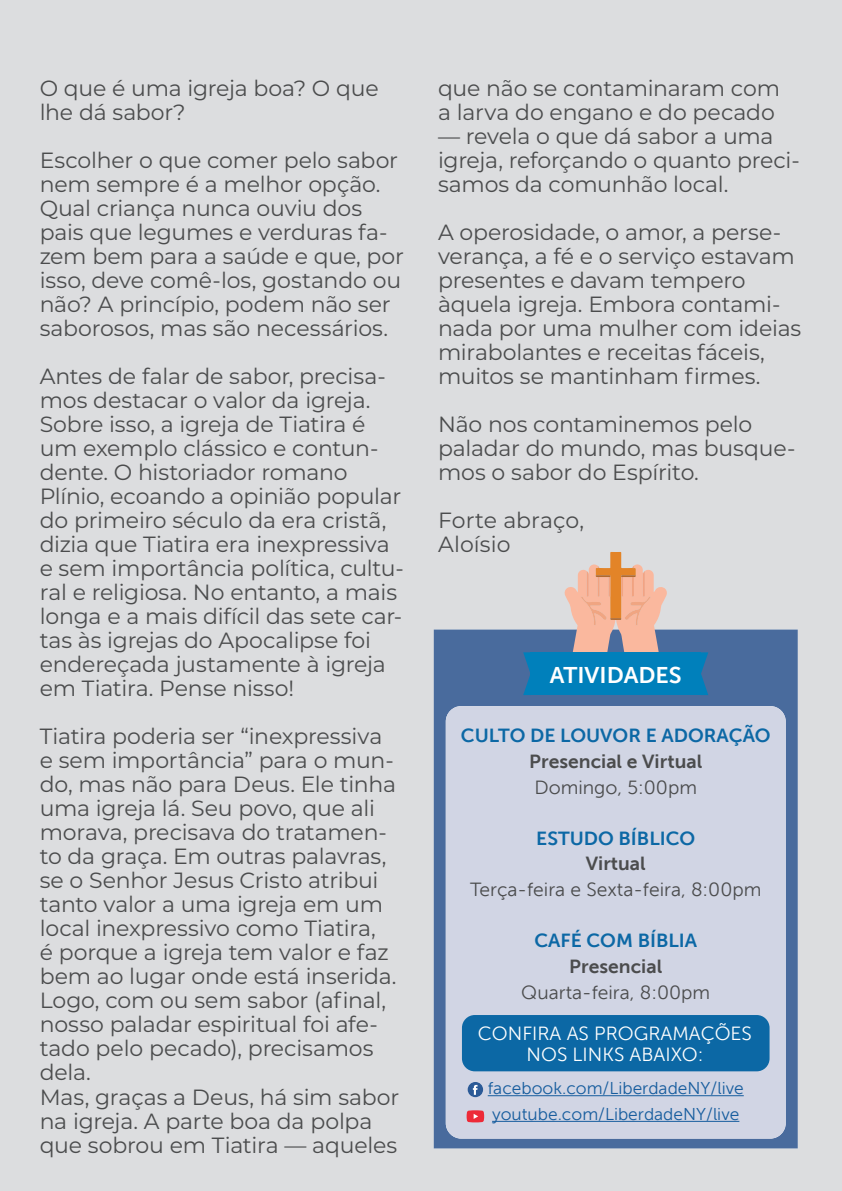
<style>
.page{position:relative;width:842px;height:1191px;background:#dcdddf}
.page>*{position:absolute;margin:0;border:0;box-sizing:border-box;transform-origin:0 0}
.t1{font:22.8px "Museo Sans 700";color:#fff}
.t2{font:22px/24px "Montserrat";letter-spacing:-.01em;color:#4b4c4d}
.t3{font:19px "Museo Sans 300";color:#4b4c4d}
.t4{font:19px "Museo Sans 700";color:#0c68a5}
.t5{font:19px/21.2px "Museo Sans 300";color:#fff;text-align:center}
.t6{font:19px "Museo Sans 700";color:#4b4c4d}
.t7{font:17.2px/25.6px "Museo Sans 300";color:#175d9e}
</style>
<div class="page">
<div style="left:434px;top:629px;width:364px;height:519px;background:#496b9d"></div>
<div style="left:446px;top:706px;width:340px;height:432px;background:#d1d5e4;border-radius:15px"></div>
<svg style="left:564px;top:552px;width:103px;height:100px;background:#e1b5a2"></svg>
<hr style="left:488px;top:1095px;width:256px;height:1px;background:#175d9e">
<hr style="left:492px;top:1121px;width:247px;height:1px;background:#175d9e">
<div style="left:462px;top:1015px;width:307px;height:56px;background:#0c68a5;border-radius:13px"></div>
<svg style="left:467px;top:1110px;width:17px;height:12px"></svg>
<div style="left:468px;top:1082px;width:15px;height:15px;background:#2b5a97;border-radius:50%"></div>
<svg style="left:473px;top:1085px;width:4px;height:9px"></svg>
<div style="left:531px;top:652px;width:170px;height:43px;background:#0080bb"></div>
<svg style="left:523px;top:652px;width:8px;height:43px"></svg>
<svg style="left:701px;top:652px;width:7px;height:43px"></svg>
<p class="t2" style="left:40px;top:75px;width:340px">O que é uma igreja boa? O que lhe dá sabor?</p>
<p class="t2" style="left:40px;top:147px;width:366px">Escolher o que comer pelo sabor nem sempre é a melhor opção.<br>Qual criança nunca ouviu dos pais que legumes e verduras fa&shy;zem bem para a saúde e que, por isso, deve comê-los, gostando ou não? A princípio, podem não ser saborosos, mas são necessários.</p>
<p class="t2" style="left:40px;top:363px;width:366px">Antes de falar de sabor, precisa&shy;mos destacar o valor da igreja.<br>Sobre isso, a igreja de Tiatira é um exemplo clássico e contun&shy;dente. O historiador romano<br>Plínio, ecoando a opinião popular do primeiro século da era cristã, dizia que Tiatira era inexpressiva e sem importância política, cultu&shy;ral e religiosa. No entanto, a mais longa e a mais difícil das sete car&shy;tas às igrejas do Apocalipse foi endereçada justamente à igreja em Tiatira. Pense nisso!</p>
<p class="t2" style="left:40px;top:723px;width:361px">Tiatira poderia ser “inexpressiva e sem importância” para o mun&shy;do, mas não para Deus. Ele tinha uma igreja lá. Seu povo, que ali morava, precisava do tratamen&shy;to da graça. Em outras palavras, se o Senhor Jesus Cristo atribui tanto valor a uma igreja em um local inexpressivo como Tiatira,<br>é porque a igreja tem valor e faz bem ao lugar onde está inserida.<br>Logo, com ou sem sabor (afinal, nosso paladar espiritual foi afe&shy;tado pelo pecado), precisamos dela.<br>Mas, graças a Deus, há sim sabor na igreja. A parte boa da polpa que sobrou em Tiatira — aqueles</p>
<p class="t2" style="left:438px;top:76px;width:344px">que não se contaminaram com a larva do engano e do pecado</p>
<p class="t2" style="left:438px;top:124px;width:363px">— revela o que dá sabor a uma igreja, reforçando o quanto preci&shy;samos da comunhão local.</p>
<p class="t2" style="left:438px;top:220px;width:365px">A operosidade, o amor, a perse&shy;verança, a fé e o serviço estavam presentes e davam tempero àquela igreja. Embora contami&shy;nada por uma mulher com ideias mirabolantes e receitas fáceis, muitos se mantinham firmes.</p>
<p class="t2" style="left:438px;top:412px;width:359px">Não nos contaminemos pelo paladar do mundo, mas busque&shy;mos o sabor do Espírito.</p>
<p class="t2" style="left:438px;top:508px;width:148px">Forte abraço,<br>Aloísio</p>
<p class="t1" style="left:550px;top:662px;width:134px">ATIVIDADES</p>
<p class="t4" style="left:461px;top:725px;width:311px">CULTO DE LOUVOR E ADORAÇÃO</p>
<p class="t6" style="left:529px;top:750px;width:174px">Presencial e Virtual</p>
<p class="t3" style="left:534px;top:776px;width:164px">Domingo, 5:00pm</p>
<p class="t4" style="left:536px;top:827px;width:160px">ESTUDO BÍBLICO</p>
<p class="t6" style="left:586px;top:853px;width:61px">Virtual</p>
<p class="t3" style="left:470px;top:879px;width:293px">Terça-feira e Sexta-feira, 8:00pm</p>
<p class="t4" style="left:534px;top:930px;width:164px">CAFÉ COM BÍBLIA</p>
<p class="t6" style="left:569px;top:956px;width:94px">Presencial</p>
<p class="t3" style="left:521px;top:982px;width:190px">Quarta-feira, 8:00pm</p>
<p class="t5" style="left:478px;top:1023px;width:276px">CONFIRA AS PROGRAMAÇÕES<br>NOS LINKS ABAIXO:</p>
<p class="t7" style="left:488px;top:1075px;width:257px">facebook.com/LiberdadeNY/live youtube.com/LiberdadeNY/live</p>
</div>
